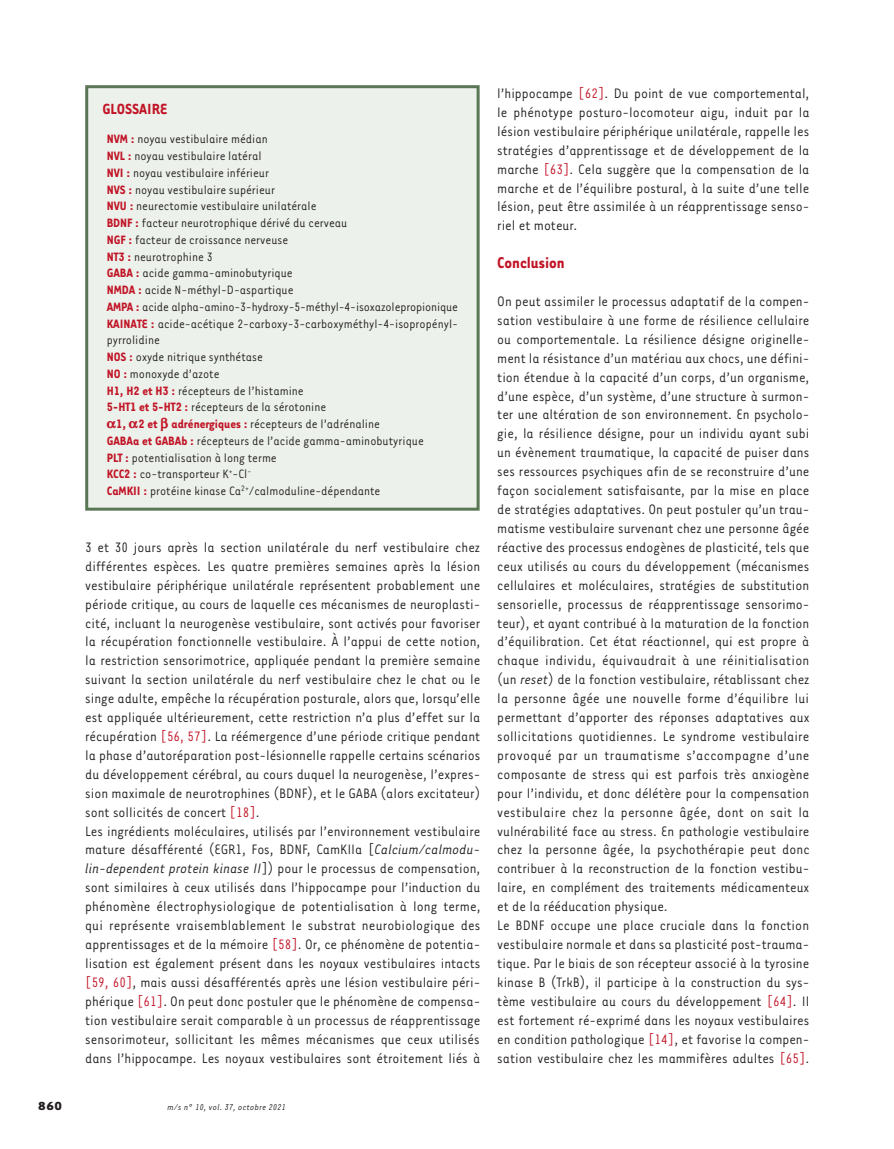
<style>
.page{position:relative;width:894px;height:1149px;background:#fff}
.page>*{position:absolute;margin:0;border:0;box-sizing:border-box;transform-origin:0 0}
.t1{font:700 18px "Tarzana Narrow";color:#c11527}
.t2{font:700 16.95px "Tarzana Narrow";color:#c11527}
.t3{font:15.75px/18.9px "Tarzana Narrow";color:#231f20}
.t4{font:13.95px "Tarzana Narrow";color:#231f20}
.t5{font:700 13.5px "Tarzana Wide";color:#231f20}
.t6{font:italic 9.75px "Tarzana Narrow";letter-spacing:.025em;color:#231f20}
.s1{font-weight:700;color:#c11527}
.s2{font-style:italic}
.s3{color:#c11527}
</style>
<div class="page">
<div style="left:87px;top:87px;width:391px;height:422px;background:#ecf1eb"></div>
<div style="left:85px;top:85px;width:394px;height:425px;border:3px solid #5a7755"></div>
<p class="t2" style="left:102px;top:98px;width:66px">GLOSSAIRE</p>
<p class="t4" style="left:107px;top:131px;width:162px"><span class="s1">NVM :</span> noyau vestibulaire médian</p>
<p class="t4" style="left:107px;top:147px;width:156px"><span class="s1">NVL :</span> noyau vestibulaire latéral</p>
<p class="t4" style="left:107px;top:164px;width:164px"><span class="s1">NVI :</span> noyau vestibulaire inférieur</p>
<p class="t4" style="left:107px;top:181px;width:170px"><span class="s1">NVS :</span> noyau vestibulaire supérieur</p>
<p class="t4" style="left:107px;top:198px;width:211px"><span class="s1">NVU :</span> neurectomie vestibulaire unilatérale</p>
<p class="t4" style="left:107px;top:214px;width:242px"><span class="s1">BDNF :</span> facteur neurotrophique dérivé du cerveau</p>
<p class="t4" style="left:107px;top:231px;width:183px"><span class="s1">NGF :</span> facteur de croissance nerveuse</p>
<p class="t4" style="left:107px;top:248px;width:107px"><span class="s1">NT3 :</span> neurotrophine 3</p>
<p class="t4" style="left:107px;top:265px;width:187px"><span class="s1">GABA :</span> acide gamma-aminobutyrique</p>
<p class="t4" style="left:107px;top:281px;width:188px"><span class="s1">NMDA :</span> acide N-méthyl-D-aspartique</p>
<p class="t4" style="left:107px;top:298px;width:352px"><span class="s1">AMPA :</span> acide alpha-amino-3-hydroxy-5-méthyl-4-isoxazolepropionique</p>
<p class="t4" style="left:107px;top:315px;width:353px"><span class="s1">KAINATE :</span> acide-acétique 2-carboxy-3-carboxyméthyl-4-isopropényl-</p>
<p class="t4" style="left:107px;top:332px;width:55px">pyrrolidine</p>
<p class="t4" style="left:107px;top:348px;width:158px"><span class="s1">NOS :</span> oxyde nitrique synthétase</p>
<p class="t4" style="left:107px;top:365px;width:114px"><span class="s1">NO :</span> monoxyde d’azote</p>
<p class="t4" style="left:107px;top:382px;width:198px"><span class="s1">H1, H2 et H3 :</span> récepteurs de l’histamine</p>
<p class="t4" style="left:107px;top:398px;width:221px"><span class="s1">5-HT1 et 5-HT2 :</span> récepteurs de la sérotonine</p>
<p class="t4" style="left:116px;top:415px;width:265px"><span class="s1">1, 2 et adrénergiques :</span> récepteurs de l’adrénaline</p>
<p class="t4" style="left:107px;top:432px;width:318px"><span class="s1">GABAa et GABAb :</span> récepteurs de l’acide gamma-aminobutyrique</p>
<p class="t4" style="left:107px;top:449px;width:171px"><span class="s1">PLT :</span> potentialisation à long terme</p>
<p class="t4" style="left:107px;top:465px;width:146px"><span class="s1">KCC2 :</span> co-transporteur K<sup>+</sup>-Cl<sup>-</sup></p>
<p class="t4" style="left:107px;top:482px;width:275px"><span class="s1">CaMKII :</span> protéine kinase Ca<sup>2+</sup>/calmoduline-dépendante</p>
<p class="t3" style="left:85px;top:537px;width:397px">3 et 30 jours après la section unilatérale du nerf vestibulaire chez différentes espèces<span class="s2">.</span> Les quatre premières semaines après la lésion vestibulaire périphérique unilatérale représentent probablement une période critique, au cours de laquelle ces mécanismes de neuroplasti&shy;cité, incluant la neurogenèse vestibulaire, sont activés pour favoriser la récupération fonctionnelle vestibulaire. À l’appui de cette notion, la restriction sensorimotrice, appliquée pendant la première semaine suivant la section unilatérale du nerf vestibulaire chez le chat ou le singe adulte, empêche la récupération posturale, alors que, lorsqu’elle est appliquée ultérieurement, cette restriction n’a plus d’effet sur la récupération <span class="s3">[56, 57]</span>. La réémergence d’une période critique pendant la phase d’autoréparation post-lésionnelle rappelle certains scénarios du développement cérébral, au cours duquel la neurogenèse, l’expres&shy;sion maximale de neurotrophines (BDNF), et le GABA (alors excitateur) sont sollicités de concert <span class="s3">[18]</span>.<br>Les ingrédients moléculaires, utilisés par l’environnement vestibulaire mature désafférenté (EGR1, Fos, BDNF, CamKIIa [<span class="s2">Calcium/calmodu&shy;lin-dependent protein kinase II</span>]) pour le processus de compensation, sont similaires à ceux utilisés dans l’hippocampe pour l’induction du phénomène électrophysiologique de potentialisation à long terme, qui représente vraisemblablement le substrat neurobiologique des apprentissages et de la mémoire <span class="s3">[58]</span>. Or, ce phénomène de potentia&shy;lisation est également présent dans les noyaux vestibulaires intacts <span class="s3">[59, 60]</span>, mais aussi désafférentés après une lésion vestibulaire péri&shy;phérique <span class="s3">[61]</span>. On peut donc postuler que le phénomène de compensa&shy;tion vestibulaire serait comparable à un processus de réapprentissage sensorimoteur, sollicitant les mêmes mécanismes que ceux utilisés dans l’hippocampe. Les noyaux vestibulaires sont étroitement liés à</p>
<p class="t5" style="left:38px;top:1097px;width:26px">860</p>
<p class="t6" style="left:167px;top:1100px;width:120px">m/s n° 10, vol. 37, octobre 2021</p>
<p class="t3" style="left:497px;top:83px;width:314px;text-align:justify">l’hippocampe <span class="s3">[62]</span>. Du point de vue comportemental, le phénotype posturo-locomoteur aigu, induit par la lésion vestibulaire périphérique unilatérale, rappelle les stratégies d’apprentissage et de développement de la marche <span class="s3">[63]</span>. Cela suggère que la compensation de la marche et de l’équilibre postural, à la suite d’une telle lésion, peut être assimilée à un réapprentissage senso&shy;riel et moteur.</p>
<p class="t1" style="left:497px;top:251px;width:69px">Conclusion</p>
<p class="t3" style="left:497px;top:291px;width:314px">On peut assimiler le processus adaptatif de la compen&shy;sation vestibulaire à une forme de résilience cellulaire ou comportementale. La résilience désigne originelle&shy;ment la résistance d’un matériau aux chocs, une défini&shy;tion étendue à la capacité d’un corps, d’un organisme, d’une espèce, d’un système, d’une structure à surmon&shy;ter une altération de son environnement. En psycholo&shy;gie, la résilience désigne, pour un individu ayant subi un évènement traumatique, la capacité de puiser dans ses ressources psychiques afin de se reconstruire d’une façon socialement satisfaisante, par la mise en place de stratégies adaptatives. On peut postuler qu’un trau&shy;matisme vestibulaire survenant chez une personne âgée réactive des processus endogènes de plasticité, tels que ceux utilisés au cours du développement (mécanismes cellulaires et moléculaires, stratégies de substitution sensorielle, processus de réapprentissage sensorimo&shy;teur), et ayant contribué à la maturation de la fonction d’équilibration. Cet état réactionnel, qui est propre à chaque individu, équivaudrait à une réinitialisation (un <span class="s2">reset</span>) de la fonction vestibulaire, rétablissant chez la personne âgée une nouvelle forme d’équilibre lui permettant d’apporter des réponses adaptatives aux sollicitations quotidiennes. Le syndrome vestibulaire provoqué par un traumatisme s’accompagne d’une composante de stress qui est parfois très anxiogène pour l’individu, et donc délétère pour la compensation vestibulaire chez la personne âgée, dont on sait la vulnérabilité face au stress. En pathologie vestibulaire chez la personne âgée, la psychothérapie peut donc contribuer à la reconstruction de la fonction vestibu&shy;laire, en complément des traitements médicamenteux et de la rééducation physique.<br>Le BDNF occupe une place cruciale dans la fonction vestibulaire normale et dans sa plasticité post-trauma&shy;tique. Par le biais de son récepteur associé à la tyrosine kinase B (TrkB), il participe à la construction du sys&shy;tème vestibulaire au cours du développement <span class="s3">[64]</span>. Il est fortement ré-exprimé dans les noyaux vestibulaires en condition pathologique <span class="s3">[14]</span>, et favorise la compen&shy;sation vestibulaire chez les mammifères adultes <span class="s3">[65]</span>.</p>
</div>
